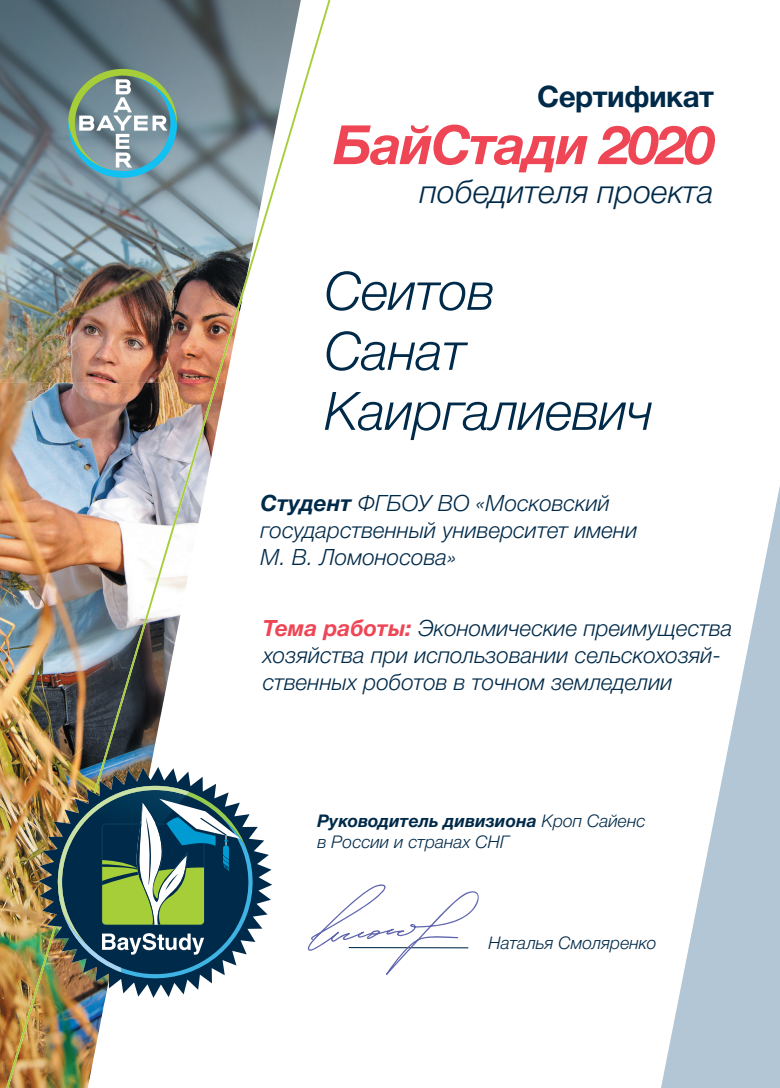
<style>
.page{position:relative;width:780px;height:1088px;background:#fff}
.page>*{position:absolute;margin:0;border:0;box-sizing:border-box;transform-origin:0 0}
.t1{font:italic 700 54.38px "Helvetica Neue Cyr";letter-spacing:-.035em;color:#ef4655}
.t2{font:italic 300 53.12px/60px "Helvetica Neue Cyr";letter-spacing:-.01em;color:#002a49}
.t3{font:italic 300 32.12px "Helvetica Neue Cyr";color:#002a49}
.t4{font:700 29.62px "Helvetica Neue Cyr";letter-spacing:-.015em;color:#002a49}
.t5{font:italic 300 22.5px/27px "Helvetica Neue Cyr";color:#002a49}
.t6{font:italic 300 17.5px/21px "Helvetica Neue Cyr";color:#002a49}
.s1{font-weight:700}
.s2{font-weight:700;color:#ef4655}
</style>
<div class="page">
<img style="left:0;top:383px;width:6px;height:705px">
<img style="left:0;top:0;width:6px;height:255px">
<img style="left:0;top:255px;width:6px;height:128px">
<svg style="left:661px;top:486px;width:119px;height:602px"></svg>
<img style="left:6px;top:0;width:324px;height:1088px">
<img style="left:38px;top:767px;width:234px;height:231px">
<img style="left:50px;top:778px;width:210px;height:208px">
<svg style="left:53px;top:781px;width:204px;height:12px"></svg>
<img style="left:53px;top:793px;width:204px;height:190px">
<svg style="left:57px;top:786px;width:183px;height:186px;background:#476b67"></svg>
<svg style="left:306px;top:884px;width:173px;height:91px"></svg>
<h3 class="t4" style="left:537px;top:81px;width:178px">Сертификат</h3>
<h1 class="t1" style="left:333px;top:115px;width:383px">БайСтади 2020</h1>
<h3 class="t3" style="left:420px;top:174px;width:295px">победителя проекта</h3>
<h2 class="t2" style="left:325px;top:261px;width:330px">Сеитов<br>Санат<br>Каиргалиевич</h2>
<p class="t5" style="left:260px;top:490px;width:378px"><span class="s1">Студент</span> ФГБОУ ВО «Московский государственный университет имени<br>М. В. Ломоносова»</p>
<p class="t5" style="left:263px;top:615px;width:471px"><span class="s2">Тема работы:</span> Экономические преимущества хозяйства при использовании сельскохозяй&shy;ственных роботов в точном земледелии</p>
<p class="t6" style="left:317px;top:810px;width:329px"><span class="s1">Руководитель дивизиона</span> Кроп Сайенс в России и странах СНГ</p>
<p class="t6" style="left:488px;top:932px;width:170px">Наталья Смоляренко</p>
</div>
